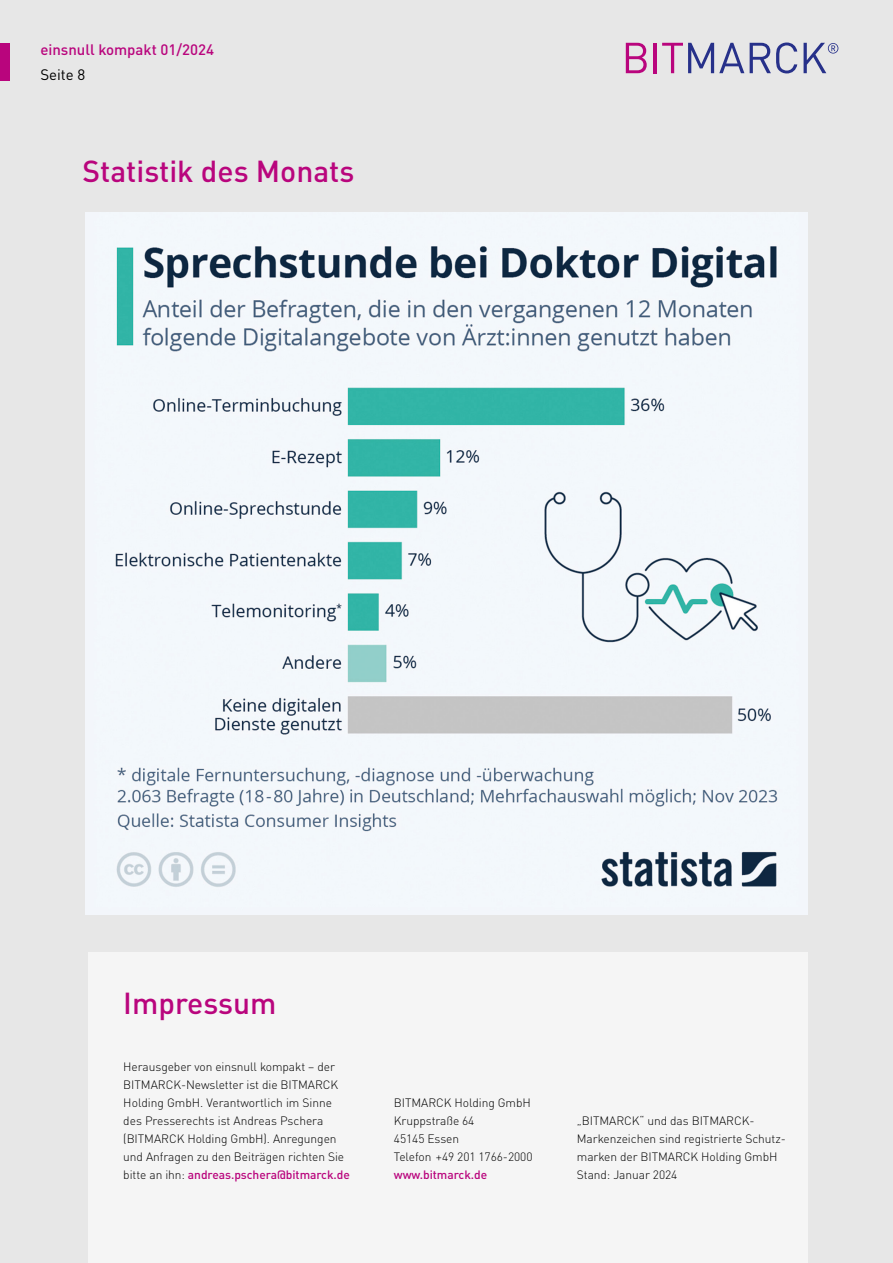
<style>
.page{position:relative;width:893px;height:1263px;background:#e7e7e7}
.page>*{position:absolute;margin:0;border:0;box-sizing:border-box;transform-origin:0 0}
.t1{font:500 30px "DIN Pro";color:#b9057d}
.t2{font:500 15px "DIN Pro";color:#b9057d}
.t3{font:15px "DIN Pro";color:#000}
.t4{font:300 12px/18px "DIN Pro";letter-spacing:-.005em;color:#000}
.t5{font:500 12px "DIN Pro";letter-spacing:-.005em;color:#b9057d}
.s1{font-weight:500;color:#b9057d}
</style>
<div class="page">
<div style="left:88px;top:952px;width:720px;height:311px;background:#f5f5f5"></div>
<div style="left:0;top:43px;width:10px;height:37px;background:#b9057d"></div>
<svg style="left:626px;top:43px;width:21px;height:30px"></svg>
<hr style="left:653px;top:43px;width:3px;height:30px;background:#b9057d">
<svg style="left:662px;top:43px;width:82px;height:30px"></svg>
<svg style="left:750px;top:43px;width:47px;height:30px"></svg>
<svg style="left:804px;top:43px;width:34px;height:30px"></svg>
<img style="left:85px;top:212px;width:723px;height:702px">
<p class="t2" style="left:40px;top:37px;width:175px">einsnull kompakt 01/2024</p>
<p class="t3" style="left:40px;top:63px;width:46px">Seite 8</p>
<h1 class="t1" style="left:83px;top:147px;width:273px">Statistik des Monats</h1>
<h1 class="t1" style="left:123px;top:979px;width:155px">Impressum</h1>
<p class="t4" style="left:123px;top:1057px;width:228px">Herausgeber von einsnull kompakt – der BITMARCK-Newsletter ist die BITMARCK Holding GmbH. Verantwortlich im Sinne des Presserechts ist Andreas Pschera (BITMARCK Holding GmbH). Anregungen und Anfragen zu den Beiträgen richten Sie bitte an ihn: <span class="s1">andreas.pschera@bitmarck.de</span></p>
<p class="t4" style="left:394px;top:1092px;width:140px">BITMARCK Holding GmbH<br>Kruppstraße 64<br>45145 Essen<br>Telefon +49 201 1766-2000</p>
<p class="t5" style="left:394px;top:1165px;width:95px">www.bitmarck.de</p>
<p class="t4" style="left:577px;top:1110px;width:210px">„BITMARCK“ und das BITMARCK-<br>Markenzeichen sind registrierte Schutz&shy;marken der BITMARCK Holding GmbH<br>Stand: Januar 2024</p>
</div>
